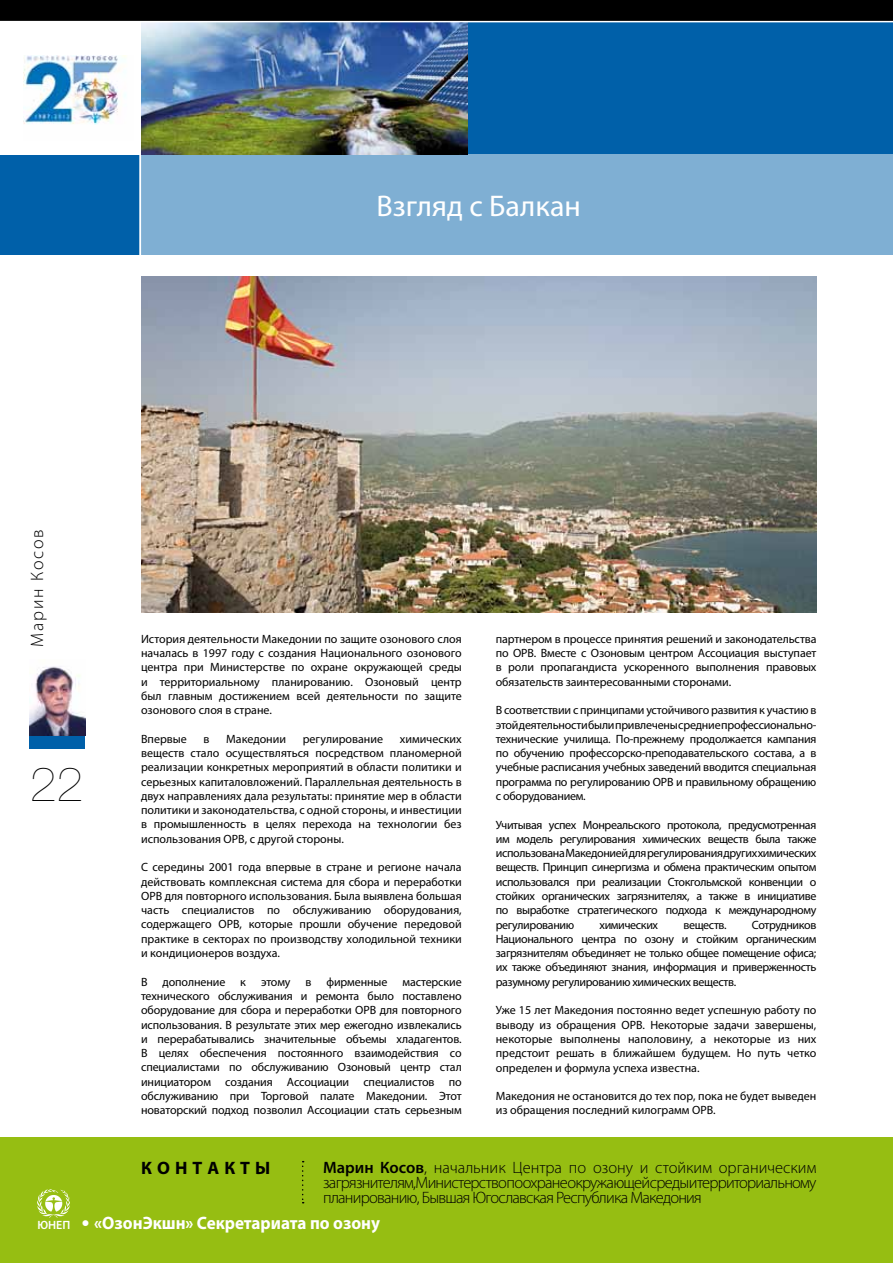
<style>
.page{position:relative;width:893px;height:1263px;background:#fff}
.page>*{position:absolute;margin:0;border:0;box-sizing:border-box;transform-origin:0 0}
.t1{font:200 48px "Helvetica Neue";color:#000}
.t2{font:30px "Myriad Pro";color:#fff}
.t3{font:700 18px "Myriad Pro";color:#fff;scale:.95 1}
.t4{font:300 18px "Myriad Pro";letter-spacing:.1em;color:#000}
.t5{font:700 18px "Myriad Pro";color:#000}
.t6{font:300 16.5px/15px "Myriad Pro";letter-spacing:-.045em;color:#000;text-align:justify}
.t7{font:12px/14.2px "Myriad Pro";letter-spacing:-.005em;color:#000;text-align:justify}
.t8{font:12px "Myriad Pro";letter-spacing:-.03em;color:#000}
.s1{font-weight:600}
.s2{font-weight:600;font-size:12px}
.s3{font-family:"Helvetica Neue";font-size:16.5px}
</style>
<div class="page">
<div style="left:0;top:22px;width:893px;height:233px;background:#0060a9"></div>
<div style="left:0;top:1137px;width:893px;height:126px;background:#96be12"></div>
<div style="left:0;top:0;width:893px;height:21px;background:#000"></div>
<div style="left:30px;top:736px;width:55px;height:12px;background:#0060a9"></div>
<div style="left:140px;top:155px;width:753px;height:100px;background:#7fafd3"></div>
<hr style="left:140px;top:22px;width:1px;height:233px;background:#fff">
<img style="left:141px;top:22px;width:327px;height:133px">
<img style="left:30px;top:666px;width:55px;height:70px">
<img style="left:141px;top:276px;width:675px;height:336px">
<div style="left:0;top:22px;width:140px;height:133px;background:#fff"></div>
<img style="left:24px;top:55px;width:102px;height:70px">
<svg style="left:37px;top:1189px;width:33px;height:29px"></svg>
<svg style="left:302px;top:1161px;width:2px;height:42px"></svg>
<h2 class="t2" style="left:377px;top:188px;width:206px">Взгляд с Балкан</h2>
<h3 class="t4" style="left:27px;top:647px;width:119px;rotate:-90deg">Марин Косов</h3>
<h1 class="t1" style="left:30px;top:756px;width:55px">22</h1>
<p class="t7" style="left:141px;top:631px;width:322px">История деятельности Македонии по защите озонового слоя началась в 1997 году с создания Национального озонового центра при Министерстве по охране окружающей среды и территориальному планированию. Озоновый центр был главным достижением всей деятельности по защите озонового слоя в стране.</p>
<p class="t7" style="left:141px;top:731px;width:47px">Впервые</p>
<p class="t7" style="left:204px;top:731px;width:7px">в</p>
<p class="t7" style="left:226px;top:731px;width:61px">Македонии</p>
<p class="t7" style="left:303px;top:731px;width:82px">регулирование</p>
<p class="t7" style="left:141px;top:731px;width:322px;text-indent:259px">химических веществ стало осуществляться посредством планомерной реализации конкретных мероприятий в области политики и серьезных капиталовложений. Параллельная деятельность в двух направлениях дала результаты: принятие мер в области политики и законодательства, с одной стороны, и инвестиции в промышленность в целях перехода на технологии без использования ОРВ, с другой стороны.</p>
<p class="t7" style="left:141px;top:860px;width:322px">С середины 2001 года впервые в стране и регионе начала действовать комплексная система для сбора и переработки ОРВ для повторного использования. Была выявлена большая часть специалистов по обслуживанию оборудования, содержащего ОРВ, которые прошли обучение передовой практике в секторах по производству холодильной техники и кондиционеров воздуха.</p>
<p class="t7" style="left:141px;top:974px;width:322px">В дополнение к этому в фирменные мастерские технического обслуживания и ремонта было поставлено оборудование для сбора и переработки ОРВ для повторного использования. В результате этих мер ежегодно извлекались и перерабатывались значительные объемы хладагентов.<br>В целях обеспечения постоянного взаимодействия со специалистами по обслуживанию Озоновый центр стал инициатором создания Ассоциации специалистов по обслуживанию при Торговой палате Македонии. Этот новаторский подход позволил Ассоциации стать серьезным</p>
<p class="t7" style="left:496px;top:631px;width:322px">партнером в процессе принятия решений и законодательства по ОРВ. Вместе с Озоновым центром Ассоциация выступает в роли пропагандиста ускоренного выполнения правовых обязательств заинтересованными сторонами.</p>
<p class="t7" style="left:496px;top:703px;width:322px">В соответствии с принципами устойчивого развития к участию в этой деятельности были привлечены средние профессионально&shy;технические училища. По-прежнему продолжается кампания по обучению профессорско-преподавательского состава, а в учебные расписания учебных заведений вводится специальная программа по регулированию ОРВ и правильному обращению с оборудованием.</p>
<p class="t7" style="left:496px;top:817px;width:322px">Учитывая успех Монреальского протокола, предусмотренная им модель регулирования химических веществ была также использована Македонией для регулирования других химических веществ. Принцип синергизма и обмена практическим опытом использовался при реализации Стокгольмской конвенции о стойких органических загрязнителях, а также в инициативе по выработке стратегического подхода к международному регулированию</p>
<p class="t7" style="left:496px;top:917px;width:322px;text-indent:256px">Сотрудников Национального центра по озону и стойким органическим загрязнителям объединяет не только общее помещение офиса; их также объединяют знания, информация и приверженность разумному регулированию химических веществ.</p>
<p class="t7" style="left:496px;top:1003px;width:322px">Уже 15 лет Македония постоянно ведет успешную работу по выводу из обращения ОРВ. Некоторые задачи завершены, некоторые выполнены наполовину, а некоторые из них предстоит решать в ближайшем будущем. Но путь четко определен и формула успеха известна.</p>
<p class="t7" style="left:496px;top:1089px;width:322px">Македония не остановится до тех пор, пока не будет выведен из обращения последний килограмм ОРВ.</p>
<p class="t8" style="left:599px;top:917px;width:60px">химических</p>
<p class="t8" style="left:683px;top:917px;width:45px">веществ.</p>
<h3 class="t5" style="left:141px;top:1156px;width:131px">К О Н Т А К Т Ы</h3>
<h3 class="t6" style="left:323px;top:1160px;width:495px"><span class="s1">Марин Косов</span>, начальник Центра по озону и стойким органическим загрязнителям, Министерство по охране окружающей среды и территориальному планированию, Бывшая Югославская Республика Македония</h3>
<h3 class="t3" style="left:37px;top:1211px;width:362px"><span class="s2">ЮНЕП</span> <span class="s3">•</span> «ОзонЭкшн» Секретариата по озону</h3>
</div>
